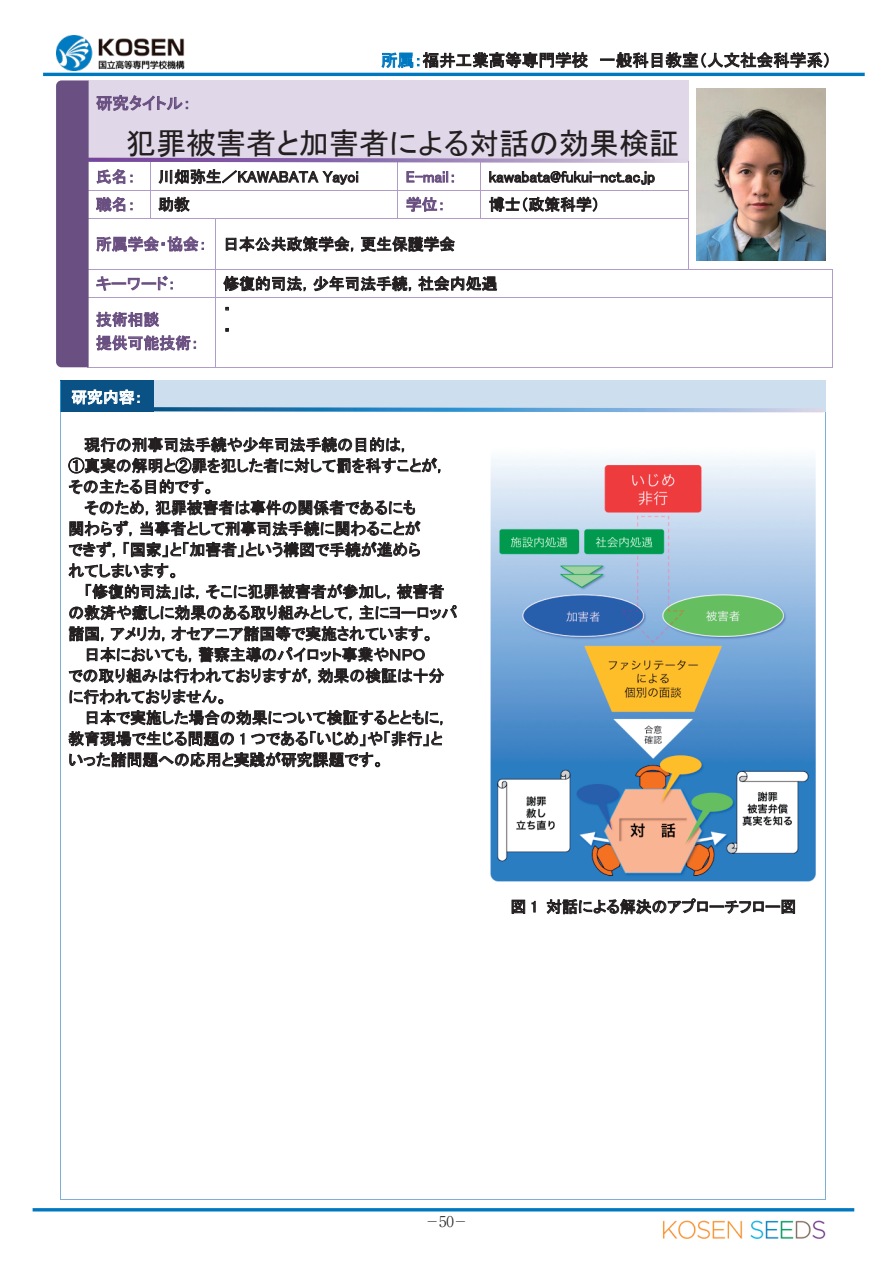
<style>
.page{position:relative;width:893px;height:1263px;background:#fff}
.page>*{position:absolute;margin:0;border:0;box-sizing:border-box;transform-origin:0 0}
.t1{font:30px "MS P Gothic";color:#231f20}
.t2{font:16.5px "MS P Gothic";color:#231f20}
.t3{font:16.5px "MS P Gothic";color:#6a4f81}
.t4{font:15.9px/21px "MS P Gothic";color:#231f20}
.t5{font:15.9px/23.4px "MS P Gothic";color:#6a4f81}
.t6{font:15.9px "MS P Gothic";color:#fff}
.t7{font:300 14.85px "Ryumin Pr 6";color:#231f20;scale:.6 1}
.s1{color:#0078c0}
.s2{color:#6a4f81}
</style>
<div class="page">
<hr style="left:43px;top:73px;width:822px;height:3px;background:#0078c0">
<img style="left:491px;top:458px;width:325px;height:423px">
<img style="left:57px;top:35px;width:127px;height:35px">
<hr style="left:689px;top:269px;width:143px;height:1px;background:#af9cc7">
<hr style="left:215px;top:297px;width:617px;height:1px;background:#af9cc7">
<svg style="left:832px;top:269px;width:1px;height:29px"></svg>
<hr style="left:215px;top:367px;width:617px;height:1px;background:#af9cc7">
<hr style="left:832px;top:298px;width:1px;height:69px;background:#af9cc7">
<img style="left:697px;top:88px;width:128px;height:172px">
<svg style="left:56px;top:80px;width:633px;height:288px"></svg>
<div style="left:61px;top:381px;width:92px;height:31px;background:#0a5285"></div>
<div style="left:154px;top:381px;width:672px;height:31px;background:#cddfee"></div>
<hr style="left:61px;top:380px;width:92px;height:1px;background:#0a5285">
<hr style="left:154px;top:380px;width:672px;height:1px;background:#cddfee">
<hr style="left:60px;top:381px;width:1px;height:31px;background:#2990cf">
<hr style="left:153px;top:381px;width:1px;height:31px;background:#0a5285">
<hr style="left:60px;top:412px;width:1px;height:787px;background:#7cb0d6">
<hr style="left:61px;top:1199px;width:764px;height:1px;background:#7cb0d6">
<hr style="left:825px;top:412px;width:1px;height:787px;background:#7cb0d6">
<svg style="left:154px;top:407px;width:669px;height:6px"></svg>
<hr style="left:33px;top:1208px;width:821px;height:3px;background:#0078c0">
<img style="left:662px;top:1220px;width:164px;height:19px">
<p class="t2" style="left:381px;top:52px;width:452px"><span class="s1">所属：</span>福井工業高等専門学校 一般科目教室（人文社会科学系）</p>
<p class="t3" style="left:96px;top:95px;width:97px">研究タイトル：</p>
<h1 class="t1" style="left:126px;top:128px;width:555px">犯罪被害者と加害者による対話の効果検証</h1>
<p class="t5" style="left:96px;top:165px;width:41px">氏名：</p>
<p class="t4" style="left:158px;top:166px;width:202px">川畑弥生／KAWABATA Yayoi</p>
<p class="t5" style="left:406px;top:165px;width:52px">E-mail：</p>
<p class="t4" style="left:489px;top:166px;width:168px">kawabata@fukui-nct.ac.jp</p>
<p class="t5" style="left:96px;top:193px;width:41px">職名：</p>
<p class="t4" style="left:158px;top:194px;width:33px">助教</p>
<p class="t5" style="left:406px;top:193px;width:41px">学位：</p>
<p class="t4" style="left:489px;top:194px;width:112px">博士（政策科学）</p>
<p class="t4" style="left:96px;top:233px;width:361px"><span class="s2">所属学会・協会：</span> 日本公共政策学会，更生保護学会</p>
<p class="t5" style="left:96px;top:272px;width:81px">キーワード：</p>
<p class="t4" style="left:223px;top:273px;width:276px">修復的司法，少年司法手続，社会内処遇</p>
<p class="t5" style="left:96px;top:308px;width:104px">技術相談<br>提供可能技術：</p>
<p class="t4" style="left:223px;top:298px;width:9px">・・</p>
<p class="t6" style="left:71px;top:389px;width:73px">研究内容：</p>
<p class="t4" style="left:84px;top:434px;width:328px">現行の刑事司法手続や少年司法手続の目的は，</p>
<p class="t4" style="left:68px;top:455px;width:381px">①真実の解明と②罪を犯した者に対して罰を科すことが，</p>
<p class="t4" style="left:68px;top:476px;width:148px">その主たる目的です。</p>
<p class="t4" style="left:84px;top:497px;width:333px">そのため，犯罪被害者は事件の関係者であるにも</p>
<p class="t4" style="left:68px;top:518px;width:354px">関わらず，当事者として刑事司法手続に関わることが</p>
<p class="t4" style="left:68px;top:539px;width:354px">できず，「国家」と「加害者」という構図で手続が進めら</p>
<p class="t4" style="left:68px;top:560px;width:113px">れてしまいます。</p>
<p class="t4" style="left:84px;top:581px;width:362px">「修復的司法」は，そこに犯罪被害者が参加し，被害者</p>
<p class="t4" style="left:68px;top:602px;width:390px">の救済や癒しに効果のある取り組みとして，主にヨーロッパ</p>
<p class="t4" style="left:68px;top:623px;width:367px">諸国，アメリカ，オセアニア諸国等で実施されています。</p>
<p class="t4" style="left:84px;top:644px;width:343px">日本においても，警察主導のパイロット事業やＮＰＯ</p>
<p class="t4" style="left:68px;top:665px;width:377px">での取り組みは行われておりますが，効果の検証は十分</p>
<p class="t4" style="left:68px;top:686px;width:161px">に行われておりません。</p>
<p class="t4" style="left:84px;top:707px;width:367px">日本で実施した場合の効果について検証するとともに，</p>
<p class="t4" style="left:68px;top:728px;width:376px">教育現場で生じる問題の 1 つである「いじめ」や「非行」と</p>
<p class="t4" style="left:68px;top:749px;width:317px">いった諸問題への応用と実践が研究課題です。</p>
<p class="t4" style="left:510px;top:896px;width:287px">図 1 対話による解決のアプローチフロー図</p>
<p class="t7" style="left:428px;top:1210px;width:64px">─50─</p>
</div>
